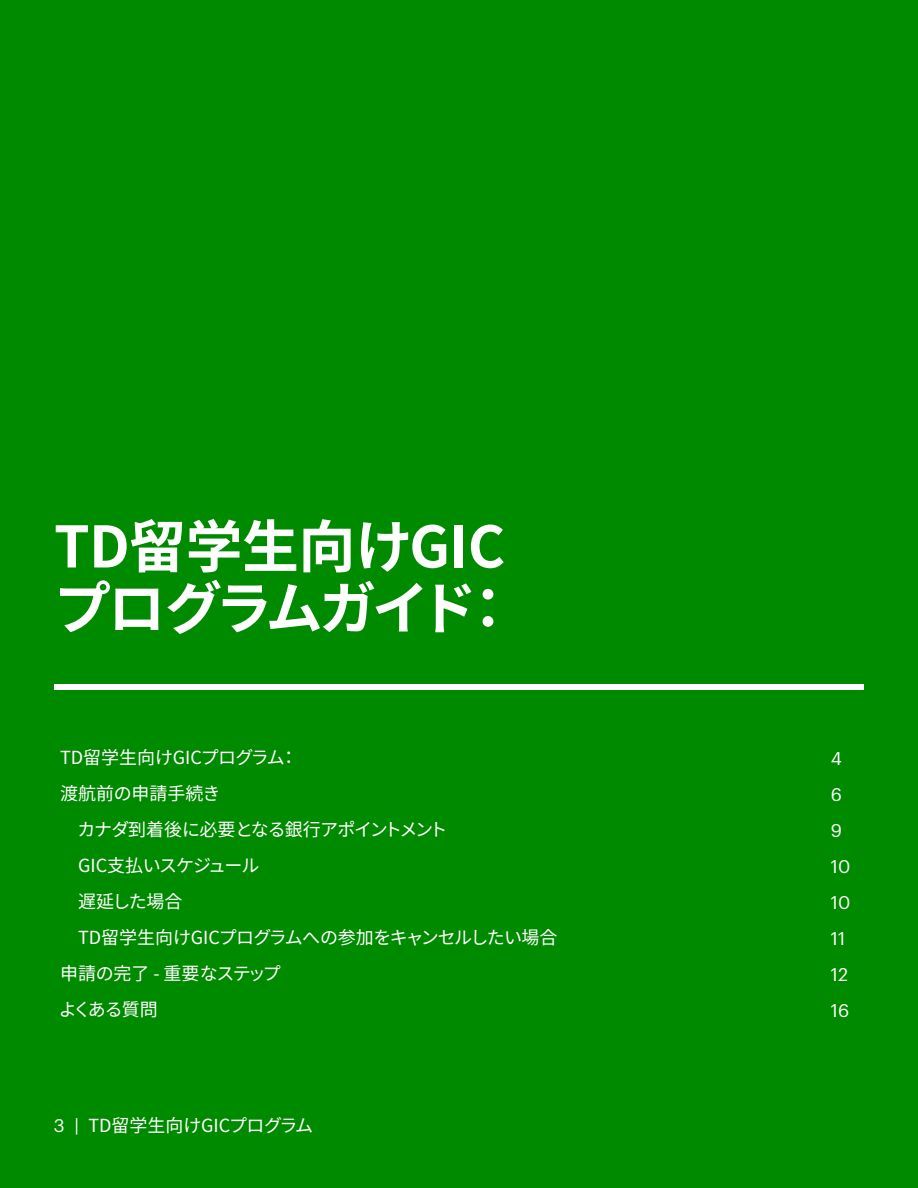
<style>
.page{position:relative;width:918px;height:1188px;background:#008a00}
.page>*{position:absolute;margin:0;border:0;box-sizing:border-box;transform-origin:0 0}
.t1{font:700 57px/61.5px "Source Han Sans JP";letter-spacing:-.01em;color:#fff}
.t2{font:18px "Source Han Sans JP";letter-spacing:-.02em;color:#fff}
.t3{font:18px "Source Han Sans JP";color:#fff}
.t4{font:18px "Source Han Sans JP";letter-spacing:-.055em;color:#fff}
.t5{font:18px "TD Graphik";color:#fff}
.t6{font:18px "Source Han Sans JP";letter-spacing:-.045em;color:#fff}
.s1{font-family:"TD Graphik"}
</style>
<div class="page">
<div style="left:54px;top:684px;width:810px;height:6px;background:#fff"></div>
<p class="t1" style="left:54px;top:517px;width:464px">TD留学生向けGICプログラムガイド：</p>
<p class="t3" style="left:60px;top:748px;width:239px">TD留学生向けGICプログラム：</p>
<p class="t5" style="left:831px;top:745px;width:13px">4</p>
<p class="t3" style="left:60px;top:784px;width:162px">渡航前の申請手続き</p>
<p class="t5" style="left:831px;top:781px;width:13px">6</p>
<p class="t4" style="left:78px;top:820px;width:372px">カナダ到着後に必要となる銀行アポイントメント</p>
<p class="t5" style="left:831px;top:817px;width:13px">9</p>
<p class="t6" style="left:78px;top:856px;width:183px">GIC支払いスケジュール</p>
<p class="t5" style="left:831px;top:853px;width:21px">10</p>
<p class="t2" style="left:78px;top:892px;width:106px">遅延した場合</p>
<p class="t5" style="left:831px;top:889px;width:21px">10</p>
<p class="t2" style="left:78px;top:928px;width:481px">TD留学生向けGICプログラムへの参加をキャンセルしたい場合</p>
<p class="t5" style="left:831px;top:925px;width:16px">11</p>
<p class="t2" style="left:60px;top:964px;width:222px">申請の完了 - 重要なステップ</p>
<p class="t5" style="left:831px;top:961px;width:19px">12</p>
<p class="t2" style="left:59px;top:1000px;width:100px">よくある質問</p>
<p class="t5" style="left:831px;top:997px;width:20px">16</p>
<p class="t3" style="left:54px;top:1115px;width:261px"><span class="s1">3 |</span> TD留学生向けGICプログラム</p>
</div>
